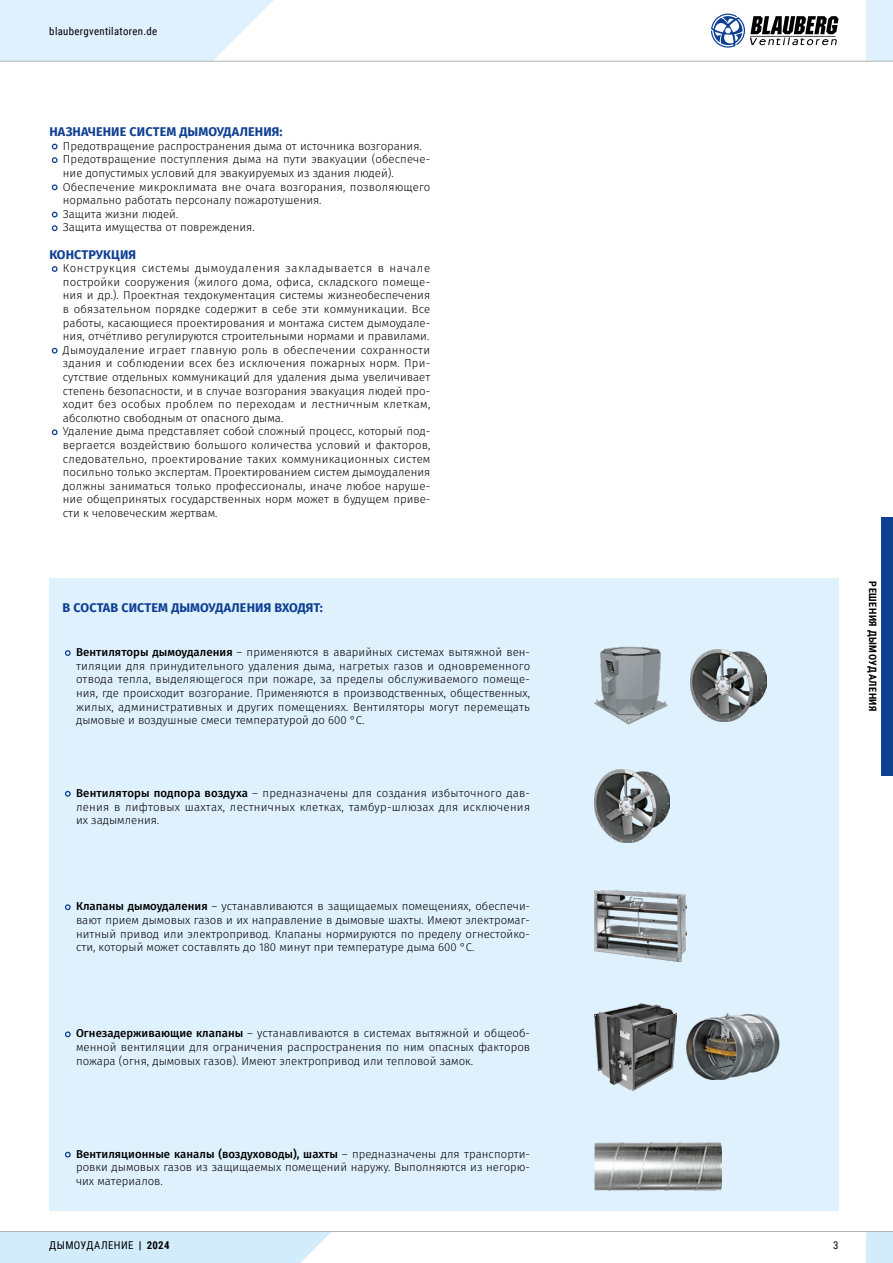
<style>
.page{position:relative;width:893px;height:1263px;background:#fff}
.page>*{position:absolute;margin:0;border:0;box-sizing:border-box;transform-origin:0 0}
.t1{font:700 12.6px "Fira Sans";letter-spacing:.01em;color:#0f3f93}
.t2{font:300 11.4px/13.6px "Fira Sans";color:#000;text-align:justify}
.t3{font:10.8px "Roboto Condensed";letter-spacing:.035em;color:#000}
.t4{font:700 10.2px "Roboto Condensed";letter-spacing:.055em;color:#000}
.s1{font-weight:500}
.s2{font-weight:700}
</style>
<div class="page">
<svg style="left:51px;top:143px;width:7px;height:7px"></svg>
<svg style="left:51px;top:157px;width:7px;height:6px"></svg>
<svg style="left:51px;top:184px;width:7px;height:7px"></svg>
<svg style="left:51px;top:211px;width:7px;height:7px"></svg>
<svg style="left:51px;top:225px;width:7px;height:7px"></svg>
<svg style="left:51px;top:266px;width:7px;height:6px"></svg>
<svg style="left:51px;top:347px;width:7px;height:7px"></svg>
<svg style="left:51px;top:429px;width:7px;height:7px"></svg>
<div style="left:50px;top:578px;width:789px;height:633px;background:#def1fd"></div>
<svg style="left:65px;top:650px;width:6px;height:6px"></svg>
<img style="left:594px;top:647px;width:73px;height:78px">
<img style="left:691px;top:649px;width:75px;height:73px">
<svg style="left:65px;top:790px;width:6px;height:7px"></svg>
<img style="left:594px;top:770px;width:75px;height:72px">
<svg style="left:65px;top:904px;width:6px;height:7px"></svg>
<img style="left:594px;top:891px;width:93px;height:71px">
<svg style="left:65px;top:1031px;width:6px;height:7px"></svg>
<img style="left:686px;top:1013px;width:94px;height:67px">
<img style="left:594px;top:1003px;width:82px;height:87px">
<svg style="left:65px;top:1151px;width:6px;height:7px"></svg>
<img style="left:594px;top:1143px;width:127px;height:48px">
<div style="left:866px;top:1231px;width:27px;height:32px;background:#d3ecfc"></div>
<div style="left:0;top:1232px;width:331px;height:31px;background:#d3ecfc"></div>
<hr style="left:0;top:1231px;width:893px;height:1px;background:#b1b2b3">
<div style="left:866px;top:0;width:27px;height:61px;background:#def1fd"></div>
<svg style="left:711px;top:14px;width:127px;height:34px"></svg>
<svg style="left:0;top:0;width:295px;height:61px"></svg>
<hr style="left:0;top:61px;width:893px;height:1px;background:#b1b2b3">
<div style="left:881px;top:517px;width:12px;height:259px;background:#0f3f93"></div>
<p class="t3" style="left:49px;top:23px;width:109px">blaubergventilatoren.de</p>
<p class="t1" style="left:49px;top:123px;width:235px">НАЗНАЧЕНИЕ СИСТЕМ ДЫМОУДАЛЕНИЯ:</p>
<p class="t2" style="left:63px;top:140px;width:369px;text-align:left">Предотвращение распространения дыма от источника возгорания.<br>Предотвращение поступления дыма на пути эвакуации (обеспече&shy;ние допустимых условий для эвакуируемых из здания людей).<br>Обеспечение микроклимата вне очага возгорания, позволяющего нормально работать персоналу пожаротушения.<br>Защита жизни людей.<br>Защита имущества от повреждения.</p>
<p class="t1" style="left:49px;top:245px;width:88px">КОНСТРУКЦИЯ</p>
<p class="t2" style="left:63px;top:262px;width:369px;text-align:left">Конструкция системы дымоудаления закладывается в начале постройки сооружения (жилого дома, офиса, складского помеще&shy;ния и др.). Проектная техдокументация системы жизнеобеспечения в обязательном порядке содержит в себе эти коммуникации. Все работы, касающиеся проектирования и монтажа систем дымоудале&shy;ния, отчётливо регулируются строительными нормами и правилами.<br>Дымоудаление играет главную роль в обеспечении сохранности здания и соблюдении всех без исключения пожарных норм. При&shy;сутствие отдельных коммуникаций для удаления дыма увеличивает степень безопасности, и в случае возгорания эвакуация людей про&shy;ходит без особых проблем по переходам и лестничным клеткам, абсолютно свободным от опасного дыма.<br>Удаление дыма представляет собой сложный процесс, который под&shy;вергается воздействию большого количества условий и факторов, следовательно, проектирование таких коммуникационных систем посильно только экспертам. Проектированием систем дымоудаления должны заниматься только профессионалы, иначе любое наруше&shy;ние общепринятых государственных норм может в будущем приве&shy;сти к человеческим жертвам.</p>
<p class="t1" style="left:63px;top:599px;width:262px">В СОСТАВ СИСТЕМ ДЫМОУДАЛЕНИЯ ВХОДЯТ:</p>
<p class="t2" style="left:76px;top:646px;width:456px"><span class="s1">Вентиляторы дымоудаления</span> – применяются в аварийных системах вытяжной вен&shy;тиляции для принудительного удаления дыма, нагретых газов и одновременного отвода тепла, выделяющегося при пожаре, за пределы обслуживаемого помеще&shy;ния, где происходит возгорание. Применяются в производственных, общественных, жилых, административных и других помещениях. Вентиляторы могут перемещать дымовые и воздушные смеси температурой до 600 °С.</p>
<p class="t2" style="left:76px;top:787px;width:456px"><span class="s1">Вентиляторы подпора воздуха</span> – предназначены для создания избыточного дав&shy;ления в лифтовых шахтах, лестничных клетках, тамбур-шлюзах для исключения их задымления.</p>
<p class="t2" style="left:76px;top:900px;width:456px"><span class="s1">Клапаны дымоудаления</span> – устанавливаются в защищаемых помещениях, обеспечи&shy;вают прием дымовых газов и их направление в дымовые шахты. Имеют электромаг&shy;нитный привод или электропривод. Клапаны нормируются по пределу огнестойко&shy;сти, который может составлять до 180 минут при температуре дыма 600 °С.</p>
<p class="t2" style="left:76px;top:1027px;width:456px"><span class="s1">Огнезадерживающие клапаны</span> – устанавливаются в системах вытяжной и общеоб&shy;менной вентиляции для ограничения распространения по ним опасных факторов пожара (огня, дымовых газов). Имеют электропривод или тепловой замок.</p>
<p class="t2" style="left:76px;top:1148px;width:456px"><span class="s1">Вентиляционные каналы (воздуховоды), шахты</span> – предназначены для транспорти&shy;ровки дымовых газов из защищаемых помещений наружу. Выполняются из негорю&shy;чих материалов.</p>
<p class="t3" style="left:49px;top:1238px;width:122px">ДЫМОУДАЛЕНИЕ <span class="s2">| 2024</span></p>
<p class="t4" style="left:880px;top:581px;width:132px;rotate:90deg">РЕШЕНИЯ ДЫМОУДАЛЕНИЯ</p>
<p class="t3" style="left:833px;top:1238px;width:7px">3</p>
</div>
